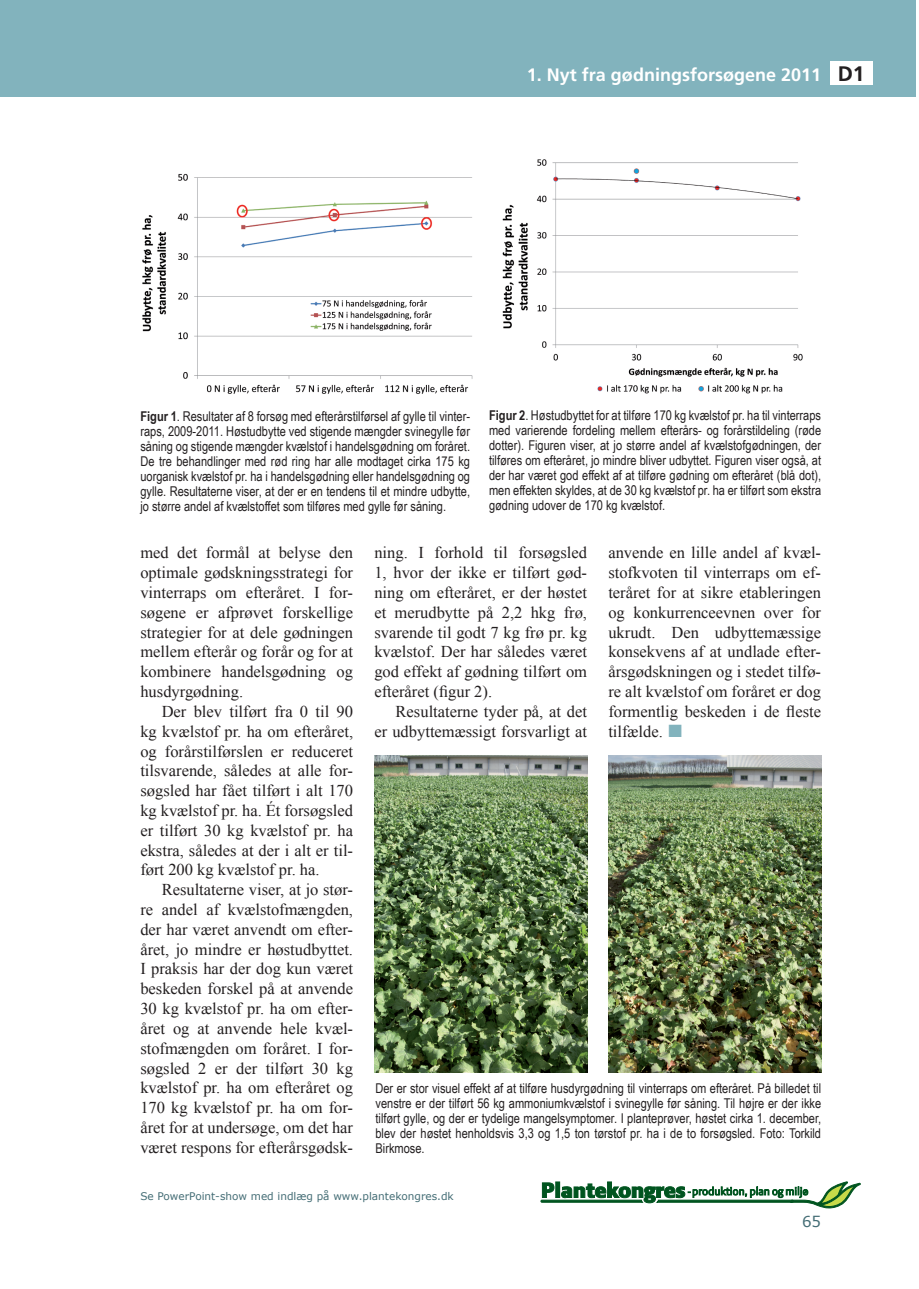
<style>
.page{position:relative;width:919px;height:1289px;background:#fff}
.page>*{position:absolute;margin:0;border:0;box-sizing:border-box;transform-origin:0 0}
.t1{font:700 18px "Frutiger";color:#fff}
.t2{font:16.5px/19.8px "Times New Roman";color:#231f20;text-align:justify}
.t3{font:15px "Verdana";color:#446d75}
.t4{font:13.5px/15px "Arial Narrow";color:#231f20;text-align:justify}
.t5{font:10.5px "Verdana";color:#446d75}
.s1{font-size:21px;color:#231f20}
.s2{font-weight:700}
.s3{font-size:27px;color:#82b3bd}
</style>
<div class="page">
<div style="left:0;top:0;width:915px;height:97px;background:#82b3bd"></div>
<svg style="left:540px;top:1181px;width:320px;height:27px"></svg>
<div style="left:829px;top:62px;width:43px;height:23px;background:#fff"></div>
<img style="left:142px;top:173px;width:331px;height:221px">
<img style="left:502px;top:159px;width:301px;height:235px">
<img style="left:608px;top:755px;width:213px;height:317px">
<img style="left:374px;top:755px;width:213px;height:317px">
<p class="t1" style="left:527px;top:64px;width:339px">1. Nyt fra gødningsforsøgene 2011 <span class="s1">D1</span></p>
<p class="t4" style="left:140px;top:408px;width:331px"><span class="s2">Figur 1</span>. Resultater af 8 forsøg med efterårstilførsel af gylle til vinter&shy;raps, 2009-2011. Høstudbytte ved stigende mængder svinegylle før såning og stigende mængder kvælstof i handelsgødning om foråret.<br>De tre behandlinger med rød ring har alle modtaget cirka 175 kg uorganisk kvælstof pr. ha i handelsgødning eller handelsgødning og gylle. Resultaterne viser, at der er en tendens til et mindre udbytte, jo større andel af kvælstoffet som tilføres med gylle før såning.</p>
<p class="t4" style="left:489px;top:407px;width:333px"><span class="s2">Figur 2</span>. Høstudbyttet for at tilføre 170 kg kvælstof pr. ha til vinterraps med varierende fordeling mellem efterårs- og forårstildeling (røde dotter). Figuren viser, at jo større andel af kvælstofgødningen, der tilføres om efteråret, jo mindre bliver udbyttet. Figuren viser også, at der har været god effekt af at tilføre gødning om efteråret (blå dot), men effekten skyldes, at de 30 kg kvælstof pr. ha er tilført som ekstra gødning udover de 170 kg kvælstof.</p>
<p class="t2" style="left:140px;top:542px;width:214px">med det formål at belyse den optimale gødskningsstrategi for vinterraps om efteråret. I for&shy;søgene er afprøvet forskellige strategier for at dele gødningen mellem efterår og forår og for at kombinere handelsgødning og husdyrgødning.</p>
<p class="t2" style="left:140px;top:701px;width:214px;text-indent:21px">Der blev tilført fra 0 til 90 kg kvælstof pr. ha om efteråret, og forårstilførslen er reduceret tilsvarende, således at alle for&shy;søgsled har fået tilført i alt 170 kg kvælstof pr. ha. Ét forsøgsled er tilført 30 kg kvælstof pr. ha ekstra, således at der i alt er til&shy;ført 200 kg kvælstof pr. ha.</p>
<p class="t2" style="left:140px;top:879px;width:214px;text-indent:21px">Resultaterne viser, at jo stør&shy;re andel af kvælstofmængden, der har været anvendt om efter&shy;året, jo mindre er høstudbyttet.<br>I praksis har der dog kun været beskeden forskel på at anvende 30 kg kvælstof pr. ha om efter&shy;året og at anvende hele kvæl&shy;stofmængden om foråret. I for&shy;søgsled 2 er der tilført 30 kg kvælstof pr. ha om efteråret og 170 kg kvælstof pr. ha om for&shy;året for at undersøge, om det har været respons for efterårsgødsk-</p>
<p class="t2" style="left:374px;top:542px;width:214px">ning. I forhold til forsøgsled 1, hvor der ikke er tilført gød&shy;ning om efteråret, er der høstet et merudbytte på 2,2 hkg frø, svarende til godt 7 kg frø pr. kg kvælstof. Der har således været god effekt af gødning tilført om efteråret (figur 2).</p>
<p class="t2" style="left:374px;top:701px;width:214px;text-align:right">Resultaterne tyder på, at det<br>er udbyttemæssigt forsvarligt at</p>
<p class="t2" style="left:608px;top:542px;width:214px">anvende en lille andel af kvæl&shy;stofkvoten til vinterraps om ef&shy;teråret for at sikre etableringen og konkurrenceevnen over for ukrudt. Den udbyttemæssige konsekvens af at undlade efter&shy;årsgødskningen og i stedet tilfø&shy;re alt kvælstof om foråret er dog formentlig beskeden i de fleste tilfælde. <span class="s3">■</span></p>
<p class="t4" style="left:375px;top:1080px;width:447px">Der er stor visuel effekt af at tilføre husdyrgødning til vinterraps om efteråret. På billedet til venstre er der tilført 56 kg ammoniumkvælstof i svinegylle før såning. Til højre er der ikke tilført gylle, og der er tydelige mangelsymptomer. I planteprøver, høstet cirka 1. december, blev der høstet henholdsvis 3,3 og 1,5 ton tørstof pr. ha i de to forsøgsled. Foto: Torkild Birkmose.</p>
<p class="t5" style="left:140px;top:1189px;width:315px">Se PowerPoint-show med indlæg på www.plantekongres.dk</p>
<p class="t3" style="left:802px;top:1212px;width:21px">65</p>
</div>
